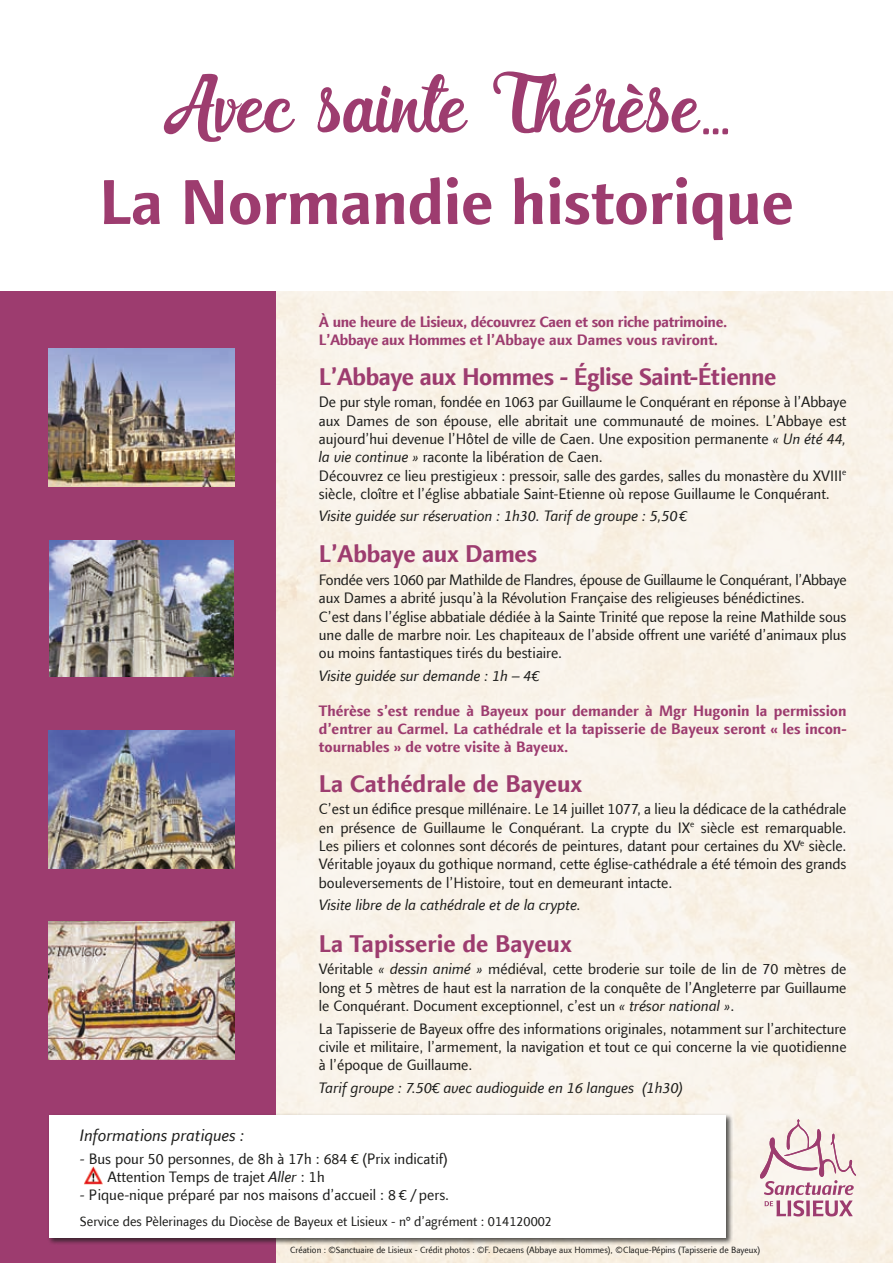
<style>
.page{position:relative;width:893px;height:1263px;background:#fff}
.page>*{position:absolute;margin:0;border:0;box-sizing:border-box;transform-origin:0 0}
.t1{font:111.3px "Blanche de la Fontaine";letter-spacing:.01em;color:#9d3c6f}
.t2{font:700 64.05px "Finnegan LT Com";color:#9d3c6f}
.t3{font:700 24.45px "Finnegan LT Com";letter-spacing:-.01em;color:#9d3c6f}
.t4{font:italic 16.8px "Finnegan LT Com";color:#1d1d1b}
.t5{font:15.3px/18.3px "Finnegan LT Com";color:#1d1d1b}
.t6{font:italic 15.3px "Finnegan LT Com";color:#1d1d1b}
.t7{font:700 15.3px/18.3px "Finnegan LT Com";color:#9d3c6f;text-align:justify}
.t8{font:700 15.3px/18.3px "Finnegan LT Com";letter-spacing:-.02em;color:#9d3c6f}
.t9{font:13.8px "Finnegan LT Com";color:#1d1d1b}
.t10{font:9.15px "Finnegan LT Com";color:#1d1d1b}
.s1{font-style:italic}
</style>
<div class="page">
<svg style="left:759px;top:1119px;width:98px;height:97px;background:#e5ccd0"></svg>
<div style="left:0;top:292px;width:276px;height:971px;background:#9d3c6f"></div>
<div style="left:47px;top:1113px;width:686px;height:132px;background:#1d1d1b;opacity:.75"></div>
<div style="left:49px;top:1115px;width:676px;height:122px;background:#fff"></div>
<img style="left:48px;top:730px;width:186px;height:139px">
<img style="left:48px;top:921px;width:186px;height:138px">
<img style="left:48px;top:348px;width:186px;height:139px">
<img style="left:49px;top:540px;width:185px;height:137px">
<img style="left:84px;top:1166px;width:19px;height:18px">
<h1 class="t1" style="left:164px;top:32px;width:567px">Avec sainte Thérèse...</h1>
<h2 class="t2" style="left:99px;top:165px;width:696px">La Normandie historique</h2>
<p class="t8" style="left:319px;top:313px;width:410px">À une heure de Lisieux, découvrez Caen et son riche patrimoine.<br>L’Abbaye aux Hommes et l’Abbaye aux Dames vous raviront.</p>
<h3 class="t3" style="left:319px;top:362px;width:459px">L’Abbaye aux Hommes - Église Saint-Étienne</h3>
<p class="t5" style="left:319px;top:393px;width:529px">De pur style roman, fondée en 1063 par Guillaume le Conquérant en réponse à l’Abbaye aux Dames de son épouse, elle abritait une communauté de moines. L’Abbaye est aujourd’hui devenue l’Hôtel de ville de Caen. Une exposition permanente <span class="s1">« Un été 44, la vie continue »</span> raconte la libération de Caen.<br>Découvrez ce lieu prestigieux : pressoir, salle des gardes, salles du monastère du XVIII<sup>e </sup>siècle, cloître et l’église abbatiale Saint-Etienne où repose Guillaume le Conquérant.</p>
<p class="t6" style="left:319px;top:507px;width:370px">Visite guidée sur réservation : 1h30. Tarif de groupe : 5,50€</p>
<h3 class="t3" style="left:319px;top:540px;width:220px">L’Abbaye aux Dames</h3>
<p class="t5" style="left:319px;top:571px;width:529px">Fondée vers 1060 par Mathilde de Flandres, épouse de Guillaume le Conquérant, l’Abbaye aux Dames a abrité jusqu’à la Révolution Française des religieuses bénédictines.<br>C’est dans l’église abbatiale dédiée à la Sainte Trinité que repose la reine Mathilde sous une dalle de marbre noir. Les chapiteaux de l’abside offrent une variété d’animaux plus ou moins fantastiques tirés du bestiaire.</p>
<p class="t6" style="left:319px;top:667px;width:222px">Visite guidée sur demande : 1h – 4€</p>
<p class="t7" style="left:319px;top:702px;width:529px">Thérèse s’est rendue à Bayeux pour demander à Mgr Hugonin la permission d’entrer au Carmel. La cathédrale et la tapisserie de Bayeux seront « les incon&shy;tournables » de votre visite à Bayeux.</p>
<h3 class="t3" style="left:319px;top:769px;width:265px">La Cathédrale de Bayeux</h3>
<p class="t5" style="left:319px;top:800px;width:529px;text-align:justify">C’est un édifice presque millénaire. Le 14 juillet 1077, a lieu la dédicace de la cathédrale en présence de Guillaume le Conquérant. La crypte du IX<sup>e</sup> siècle est remarquable.<br>Les piliers et colonnes sont décorés de peintures, datant pour certaines du XV<sup>e</sup> siècle.<br>Véritable joyaux du gothique normand, cette église-cathédrale a été témoin des grands bouleversements de l’Histoire, tout en demeurant intacte.</p>
<p class="t6" style="left:319px;top:896px;width:264px">Visite libre de la cathédrale et de la crypte.</p>
<h3 class="t3" style="left:319px;top:929px;width:255px">La Tapisserie de Bayeux</h3>
<p class="t5" style="left:319px;top:960px;width:529px;text-align:justify">Véritable <span class="s1">« dessin animé »</span> médiéval, cette broderie sur toile de lin de 70 mètres de long et 5 mètres de haut est la narration de la conquête de l’Angleterre par Guillaume le Conquérant. Document exceptionnel, c’est un <span class="s1">« trésor national »</span>.</p>
<p class="t5" style="left:319px;top:1019px;width:529px;text-align:justify">La Tapisserie de Bayeux offre des informations originales, notamment sur l’architecture civile et militaire, l’armement, la navigation et tout ce qui concerne la vie quotidienne à l’époque de Guillaume.</p>
<p class="t6" style="left:319px;top:1078px;width:366px">Tarif groupe : 7.50€ avec audioguide en 16 langues (1h30)</p>
<p class="t4" style="left:80px;top:1125px;width:166px">Informations pratiques :</p>
<p class="t5" style="left:108px;top:1149px;width:342px;text-indent:-28px">- Bus pour 50 personnes, de 8h à 17h : 684 € (Prix indicatif)<br>Attention Temps de trajet <span class="s1">Aller</span> : 1h</p>
<p class="t5" style="left:80px;top:1186px;width:371px">- Pique-nique préparé par nos maisons d’accueil : 8 € / pers.</p>
<p class="t9" style="left:80px;top:1212px;width:474px">Service des Pèlerinages du Diocèse de Bayeux et Lisieux - n° d’agrément : 014120002</p>
<p class="t10" style="left:290px;top:1245px;width:472px">Création : ©Sanctuaire de Lisieux - Crédit photos : ©F. Decaens (Abbaye aux Hommes), ©Claque-Pépins (Tapisserie de Bayeux)</p>
</div>
